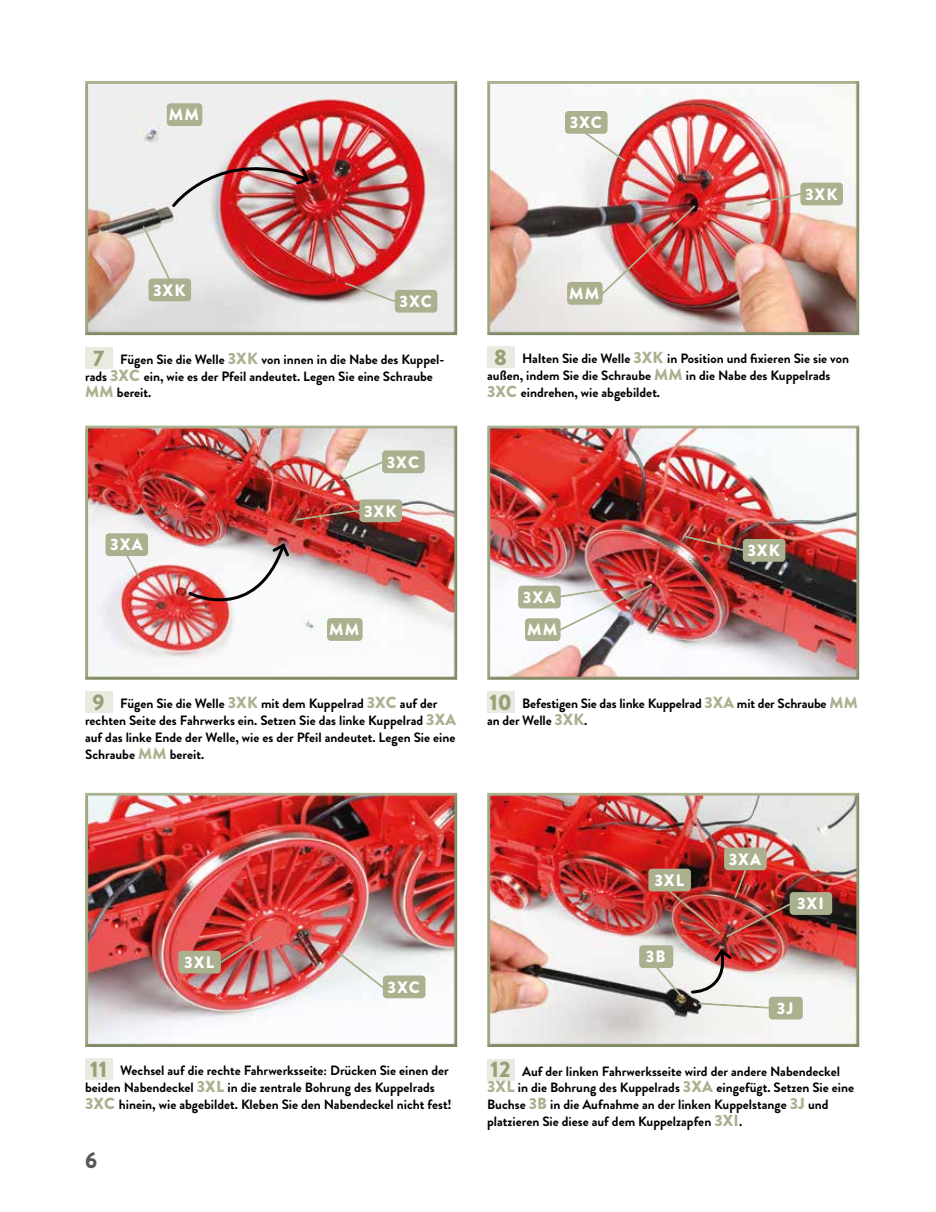
<style>
.page{position:relative;width:936px;height:1212px;background:#fff}
.page>*{position:absolute;margin:0;border:0;box-sizing:border-box;transform-origin:0 0}
.t1{font:900 22.5px "Brandon Grotesque";color:#575756}
.t2{font:900 16.5px "Brandon Grotesque";letter-spacing:.06em;color:#fff}
.t3{font:700 13.5px/17px "Brandon Grotesque";color:#000}
.s1{font-weight:900;font-size:22.5px;color:#97a076}
.s2{font-weight:900;font-size:16.05px;color:#abb18f}
</style>
<div class="page">
<div style="left:486px;top:81px;width:375px;height:255px;background:#000;opacity:.15"></div>
<div style="left:85px;top:80px;width:375px;height:256px;background:#000;opacity:.15"></div>
<div style="left:85px;top:347px;width:27px;height:21px;background:#e9ebe1"></div>
<div style="left:487px;top:346px;width:27px;height:22px;background:#e9ebe1"></div>
<svg style="left:573px;top:124px;width:53px;height:39px"></svg>
<div style="left:565px;top:112px;width:41px;height:21px;background:#abb18f;border-radius:3px"></div>
<div style="left:565px;top:111px;width:42px;height:23px;border:2px solid #abb18f;border-radius:3px"></div>
<div style="left:486px;top:425px;width:375px;height:255px;background:#000;opacity:.15"></div>
<div style="left:85px;top:425px;width:375px;height:255px;background:#000;opacity:.15"></div>
<div style="left:85px;top:691px;width:27px;height:22px;background:#e9ebe1"></div>
<div style="left:487px;top:692px;width:27px;height:21px;background:#e9ebe1"></div>
<svg style="left:119px;top:556px;width:24px;height:26px"></svg>
<div style="left:106px;top:534px;width:41px;height:21px;background:#abb18f;border-radius:3px"></div>
<div style="left:105px;top:533px;width:43px;height:23px;border:2px solid #abb18f;border-radius:3px"></div>
<div style="left:486px;top:792px;width:375px;height:256px;background:#000;opacity:.15"></div>
<div style="left:85px;top:792px;width:375px;height:256px;background:#000;opacity:.15"></div>
<div style="left:85px;top:1059px;width:27px;height:21px;background:#e9ebe1"></div>
<div style="left:487px;top:1059px;width:27px;height:21px;background:#e9ebe1"></div>
<img style="left:214px;top:932px;width:51px;height:35px">
<div style="left:179px;top:951px;width:41px;height:22px;background:#abb18f;border-radius:3px"></div>
<div style="left:178px;top:951px;width:43px;height:22px;border:2px solid #abb18f;border-radius:3px"></div>
<img style="left:171px;top:144px;width:140px;height:65px">
<svg style="left:141px;top:224px;width:34px;height:63px;background:#e3e4e1"></svg>
<div style="left:149px;top:279px;width:41px;height:22px;background:#abb18f;border-radius:3px"></div>
<div style="left:148px;top:279px;width:43px;height:22px;border:2px solid #abb18f;border-radius:3px"></div>
<svg style="left:343px;top:280px;width:69px;height:29px;background:#d3bfbb"></svg>
<div style="left:395px;top:291px;width:41px;height:21px;background:#abb18f;border-radius:3px"></div>
<div style="left:395px;top:290px;width:42px;height:23px;border:2px solid #abb18f;border-radius:3px"></div>
<div style="left:167px;top:104px;width:34px;height:21px;background:#abb18f;border-radius:3px"></div>
<div style="left:167px;top:103px;width:35px;height:23px;border:2px solid #abb18f;border-radius:3px"></div>
<svg style="left:746px;top:189px;width:67px;height:18px"></svg>
<div style="left:801px;top:183px;width:41px;height:22px;background:#abb18f;border-radius:3px"></div>
<div style="left:800px;top:183px;width:42px;height:22px;border:2px solid #abb18f;border-radius:3px"></div>
<img style="left:594px;top:204px;width:103px;height:98px">
<div style="left:568px;top:283px;width:34px;height:21px;background:#abb18f;border-radius:3px"></div>
<div style="left:567px;top:282px;width:35px;height:23px;border:2px solid #abb18f;border-radius:3px"></div>
<svg style="left:294px;top:506px;width:66px;height:16px"></svg>
<div style="left:360px;top:500px;width:41px;height:21px;background:#abb18f;border-radius:3px"></div>
<div style="left:359px;top:499px;width:43px;height:23px;border:2px solid #abb18f;border-radius:3px"></div>
<svg style="left:338px;top:450px;width:68px;height:33px;background:#e6ded8"></svg>
<div style="left:383px;top:451px;width:41px;height:21px;background:#abb18f;border-radius:3px"></div>
<div style="left:382px;top:450px;width:42px;height:23px;border:2px solid #abb18f;border-radius:3px"></div>
<div style="left:328px;top:619px;width:34px;height:21px;background:#abb18f;border-radius:3px"></div>
<div style="left:327px;top:618px;width:35px;height:23px;border:2px solid #abb18f;border-radius:3px"></div>
<img style="left:187px;top:541px;width:104px;height:85px">
<svg style="left:684px;top:534px;width:74px;height:21px"></svg>
<div style="left:743px;top:540px;width:41px;height:21px;background:#abb18f;border-radius:3px"></div>
<div style="left:742px;top:539px;width:43px;height:23px;border:2px solid #abb18f;border-radius:3px"></div>
<div style="left:525px;top:619px;width:34px;height:21px;background:#abb18f;border-radius:3px"></div>
<div style="left:525px;top:618px;width:35px;height:23px;border:2px solid #abb18f;border-radius:3px"></div>
<img style="left:552px;top:583px;width:101px;height:50px">
<div style="left:519px;top:586px;width:41px;height:22px;background:#abb18f;border-radius:3px"></div>
<div style="left:518px;top:586px;width:42px;height:22px;border:2px solid #abb18f;border-radius:3px"></div>
<svg style="left:335px;top:948px;width:58px;height:48px"></svg>
<div style="left:383px;top:976px;width:41px;height:21px;background:#abb18f;border-radius:3px"></div>
<div style="left:383px;top:975px;width:42px;height:23px;border:2px solid #abb18f;border-radius:3px"></div>
<div style="left:649px;top:869px;width:41px;height:22px;background:#abb18f;border-radius:3px"></div>
<div style="left:648px;top:869px;width:43px;height:22px;border:2px solid #abb18f;border-radius:3px"></div>
<div style="left:769px;top:997px;width:33px;height:22px;background:#abb18f;border-radius:3px"></div>
<div style="left:768px;top:997px;width:34px;height:22px;border:2px solid #abb18f;border-radius:3px"></div>
<div style="left:640px;top:946px;width:32px;height:21px;background:#abb18f;border-radius:3px"></div>
<div style="left:639px;top:945px;width:34px;height:23px;border:2px solid #abb18f;border-radius:3px"></div>
<img style="left:650px;top:947px;width:135px;height:63px">
<div style="left:790px;top:893px;width:41px;height:21px;background:#abb18f;border-radius:3px"></div>
<div style="left:789px;top:892px;width:43px;height:23px;border:2px solid #abb18f;border-radius:3px"></div>
<img style="left:660px;top:850px;width:145px;height:88px">
<div style="left:724px;top:848px;width:41px;height:21px;background:#abb18f;border-radius:3px"></div>
<div style="left:724px;top:847px;width:42px;height:23px;border:2px solid #abb18f;border-radius:3px"></div>
<p class="t2" style="left:169px;top:103px;width:32px">MM</p>
<p class="t2" style="left:153px;top:278px;width:34px">3XK</p>
<p class="t2" style="left:399px;top:290px;width:34px">3XC</p>
<p class="t2" style="left:569px;top:111px;width:34px">3XC</p>
<p class="t2" style="left:569px;top:282px;width:32px">MM</p>
<p class="t2" style="left:805px;top:182px;width:34px">3XK</p>
<p class="t3" style="left:85px;top:351px;width:361px;text-indent:8px"><span class="s1">7</span> Fügen Sie die Welle <span class="s2">3XK</span> von innen in die Nabe des Kuppel&shy;rads <span class="s2">3XC</span> ein, wie es der Pfeil andeutet. Legen Sie eine Schraube<br><span class="s2">MM</span> bereit.</p>
<p class="t3" style="left:487px;top:350px;width:363px;text-indent:7px"><span class="s1">8</span> Halten Sie die Welle <span class="s2">3XK</span> in Position und fixieren Sie sie von außen, indem Sie die Schraube <span class="s2">MM</span> in die Nabe des Kuppelrads<br><span class="s2">3XC</span> eindrehen, wie abgebildet.</p>
<p class="t2" style="left:387px;top:450px;width:34px">3XC</p>
<p class="t2" style="left:110px;top:533px;width:34px">3XA</p>
<p class="t2" style="left:364px;top:499px;width:34px">3XK</p>
<p class="t2" style="left:329px;top:618px;width:32px">MM</p>
<p class="t2" style="left:523px;top:585px;width:34px">3XA</p>
<p class="t2" style="left:527px;top:618px;width:32px">MM</p>
<p class="t2" style="left:747px;top:539px;width:34px">3XK</p>
<p class="t3" style="left:85px;top:695px;width:372px;text-indent:7px"><span class="s1">9</span> Fügen Sie die Welle <span class="s2">3XK</span> mit dem Kuppelrad <span class="s2">3XC</span> auf der rechten Seite des Fahrwerks ein. Setzen Sie das linke Kuppelrad <span class="s2">3XA </span>auf das linke Ende der Welle, wie es der Pfeil andeutet. Legen Sie eine Schraube <span class="s2">MM</span> bereit.</p>
<p class="t3" style="left:487px;top:695px;width:372px"><span class="s1">10</span> Befestigen Sie das linke Kuppelrad <span class="s2">3XA</span> mit der Schraube <span class="s2">MM </span>an der Welle <span class="s2">3XK</span>.</p>
<p class="t2" style="left:184px;top:950px;width:31px">3XL</p>
<p class="t2" style="left:387px;top:975px;width:34px">3XC</p>
<p class="t2" style="left:654px;top:868px;width:31px">3XL</p>
<p class="t2" style="left:645px;top:945px;width:21px">3B</p>
<p class="t2" style="left:728px;top:847px;width:34px">3XA</p>
<p class="t2" style="left:797px;top:892px;width:28px">3XI</p>
<p class="t2" style="left:776px;top:996px;width:18px">3J</p>
<p class="t3" style="left:85px;top:1062px;width:368px;text-indent:5px"><span class="s1">11</span> Wechsel auf die rechte Fahrwerksseite: Drücken Sie einen der beiden Nabendeckel <span class="s2">3XL</span> in die zentrale Bohrung des Kuppelrads<br><span class="s2">3XC</span> hinein, wie abgebildet. Kleben Sie den Nabendeckel nicht fest!</p>
<p class="t3" style="left:487px;top:1062px;width:368px"><span class="s1">12</span> Auf der linken Fahrwerksseite wird der andere Nabendeckel <span class="s2">3XL</span> in die Bohrung des Kuppelrads <span class="s2">3XA</span> eingefügt. Setzen Sie eine Buchse <span class="s2">3B</span> in die Aufnahme an der linken Kuppelstange <span class="s2">3J</span> und platzieren Sie diese auf dem Kuppelzapfen <span class="s2">3XI</span>.</p>
<h1 class="t1" style="left:85px;top:1144px;width:14px">6</h1>
</div>
